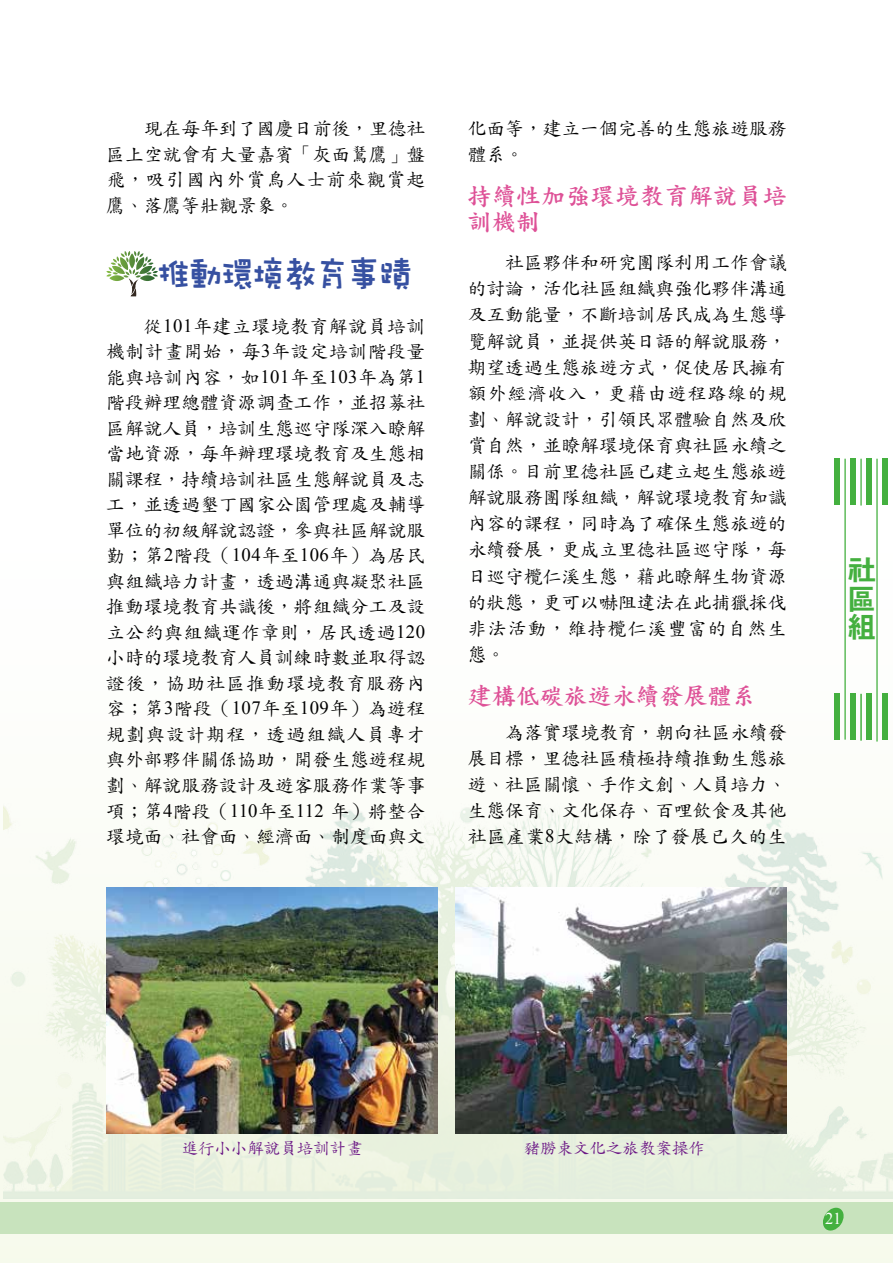
<style>
.page{position:relative;width:893px;height:1263px;background:#fff}
.page>*{position:absolute;margin:0;border:0;box-sizing:border-box;transform-origin:0 0}
.t1{font:39px "DF Wa Wa W7 WIN BF";letter-spacing:-.1em;color:#3650a1;scale:.9 1}
.t2{font:28.5px/28.5px "FZH4 B B51 0";color:#44b03f;text-align:justify}
.t3{font:24px/26.1px "DF Kai Shu W7 WIN BF";letter-spacing:.025em;color:#de5197}
.t4{font:24px "DF Kai Shu W7 WIN BF";color:#de5197}
.t5{font:18.75px/25.5px "DF Kai Shu W5 WIN BF";color:#000;text-align:justify}
.t6{font:16.5px "DF Kai Shu W5 WIN BF";color:#6b1685}
.t7{font:16.5px "Times New Roman";color:#fff}
.s1{font-family:"Times New Roman"}
</style>
<div class="page">
<div style="left:0;top:355px;width:893px;height:908px;background:#f7faec"></div>
<img style="left:3px;top:355px;width:890px;height:843px">
<div style="left:0;top:1202px;width:893px;height:32px;background:#c8e3bd"></div>
<svg style="left:823px;top:1207px;width:21px;height:24px"></svg>
<div style="left:882px;top:458px;width:6px;height:47px;background:#44b03f"></div>
<hr style="left:876px;top:459px;width:2px;height:282px;background:#44b03f">
<div style="left:866px;top:458px;width:6px;height:47px;background:#44b03f"></div>
<hr style="left:860px;top:459px;width:2px;height:46px;background:#44b03f">
<div style="left:850px;top:458px;width:6px;height:47px;background:#44b03f"></div>
<hr style="left:844px;top:459px;width:2px;height:281px;background:#44b03f">
<div style="left:834px;top:458px;width:6px;height:47px;background:#44b03f"></div>
<div style="left:882px;top:693px;width:6px;height:47px;background:#44b03f"></div>
<div style="left:866px;top:693px;width:6px;height:47px;background:#44b03f"></div>
<hr style="left:860px;top:694px;width:2px;height:47px;background:#44b03f">
<div style="left:850px;top:693px;width:6px;height:47px;background:#44b03f"></div>
<div style="left:834px;top:693px;width:6px;height:47px;background:#44b03f"></div>
<svg style="left:109px;top:251px;width:47px;height:45px"></svg>
<hr style="left:0;top:352px;width:2px;height:71px;background:#fff">
<img style="left:455px;top:887px;width:332px;height:246px">
<img style="left:106px;top:887px;width:332px;height:246px">
<p class="t5" style="left:106px;top:116px;width:320px;text-indent:38px">現在每年到了國慶日前後，里德社區上空就會有大量嘉賓「灰面鵟鷹」盤飛，吸引國內外賞鳥人士前來觀賞起鷹、落鷹等壯觀景象。</p>
<h1 class="t1" style="left:157px;top:254px;width:286px">推動環境教育事蹟</h1>
<p class="t5" style="left:106px;top:313px;width:321px;text-indent:38px">從<span class="s1">101</span>年建立環境教育解說員培訓機制計畫開始，每<span class="s1">3</span>年設定培訓階段量能與培訓內容，如<span class="s1">101</span>年至<span class="s1">103</span>年為第<span class="s1">1</span>階段辦理總體資源調查工作，並招募社區解說人員，培訓生態巡守隊深入瞭解當地資源，每年辦理環境教育及生態相關課程，持續培訓社區生態解說員及志工，並透過墾丁國家公園管理處及輔導單位的初級解說認證，參與社區解說服勤；第<span class="s1">2</span>階段（<span class="s1">104</span>年至<span class="s1">106</span>年）為居民與組織培力計畫，透過溝通與凝聚社區推動環境教育共識後，將組織分工及設立公約與組織運作章則，居民透過<span class="s1">120</span>小時的環境教育人員訓練時數並取得認證後，協助社區推動環境教育服務內容；第<span class="s1">3</span>階段（<span class="s1">107</span>年至<span class="s1">109</span>年）為遊程規劃與設計期程，透過組織人員專才與外部夥伴關係協助，開發生態遊程規劃、解說服務設計及遊客服務作業等事項；第<span class="s1">4</span>階段（<span class="s1">110</span>年至<span class="s1">112</span> 年）將整合環境面、社會面、經濟面、制度面與文</p>
<p class="t5" style="left:468px;top:115px;width:320px;line-height:26.1px">化面等，建立一個完善的生態旅遊服務體系。</p>
<p class="t3" style="left:468px;top:183px;width:320px">持續性加強環境教育解說員培訓機制</p>
<p class="t5" style="left:468px;top:250px;width:320px;line-height:26.1px;text-indent:38px">社區夥伴和研究團隊利用工作會議的討論，活化社區組織與強化夥伴溝通及互動能量，不斷培訓居民成為生態導覽解說員，並提供英日語的解說服務，期望透過生態旅遊方式，促使居民擁有額外經濟收入，更藉由遊程路線的規劃、解說設計，引領民眾體驗自然及欣賞自然，並瞭解環境保育與社區永續之關係。目前里德社區已建立起生態旅遊解說服務團隊組織，解說環境教育知識內容的課程，同時為了確保生態旅遊的永續發展，更成立里德社區巡守隊，每日巡守欖仁溪生態，藉此瞭解生物資源的狀態，更可以嚇阻違法在此捕獵採伐非法活動，維持欖仁溪豐富的自然生態。</p>
<p class="t4" style="left:468px;top:684px;width:289px">建構低碳旅遊永續發展體系</p>
<p class="t5" style="left:468px;top:719px;width:320px;line-height:26.1px;text-indent:38px">為落實環境教育，朝向社區永續發展目標，里德社區積極持續推動生態旅遊、社區關懷、手作文創、人員培力、生態保育、文化保存、百哩飲食及其他社區產業<span class="s1">8</span>大結構，除了發展已久的生</p>
<h2 class="t2" style="left:847px;top:557px;width:29px">社區組</h2>
<p class="t6" style="left:181px;top:1140px;width:183px">進行小小解說員培訓計畫</p>
<p class="t6" style="left:524px;top:1140px;width:183px">豬朥束文化之旅教案操作</p>
<p class="t7" style="left:825px;top:1207px;width:18px">21</p>
</div>
